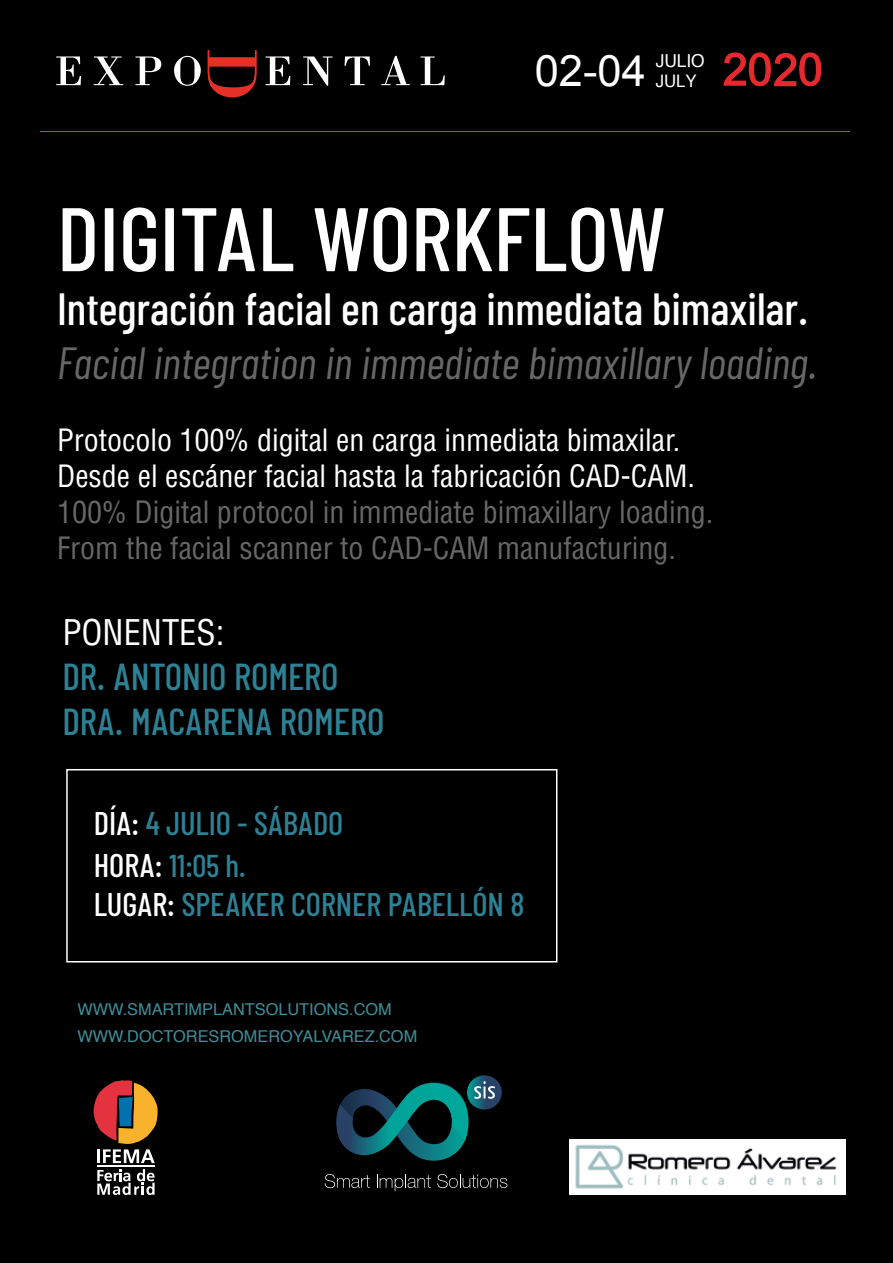
<style>
.page{position:relative;width:893px;height:1263px;background:#000}
.page>*{position:absolute;margin:0;border:0;box-sizing:border-box;transform-origin:0 0}
.t1{font:500 90px "Barlow Condensed";color:#fff}
.t2{font:italic 45px "Barlow Condensed";color:#676767}
.t3{font:500 45px "Barlow Condensed";color:#fff}
.t4{font:43.5px "Arial";color:#fff}
.t5{font:500 37.5px/45px "Barlow Condensed";color:#2d8195}
.t6{font:condensed 34.5px "Helvetica";color:#fff}
.t7{font:500 32.7px "Barlow Condensed";color:#2d8195}
.t8{font:500 31.5px "Barlow Condensed";color:#2d8195}
.t9{font:condensed 30px/36px "Helvetica";color:#fff}
.t10{font:condensed 30px/36px "Helvetica";color:#676767}
.t11{font:17.85px "Helvetica";color:#fff}
.t12{font:17.25px "Helvetica";color:#fff}
.t13{font:16.35px/26.7px "Helvetica";color:#408e9a}
.s1{color:#fff}
.s2{font-size:32.7px;color:#fff}
</style>
<div class="page">
<svg style="left:56px;top:56px;width:25px;height:29px"></svg>
<svg style="left:94px;top:56px;width:29px;height:29px"></svg>
<svg style="left:135px;top:56px;width:26px;height:29px"></svg>
<svg style="left:174px;top:56px;width:27px;height:30px"></svg>
<svg style="left:266px;top:56px;width:24px;height:29px"></svg>
<svg style="left:303px;top:56px;width:29px;height:30px"></svg>
<svg style="left:345px;top:56px;width:25px;height:29px"></svg>
<svg style="left:381px;top:56px;width:29px;height:29px"></svg>
<svg style="left:421px;top:56px;width:24px;height:29px"></svg>
<svg style="left:207px;top:50px;width:50px;height:47px"></svg>
<svg style="left:723px;top:52px;width:99px;height:35px"></svg>
<hr style="left:97px;top:1166px;width:58px;height:1px;background:#fff">
<svg style="left:97px;top:1169px;width:58px;height:26px"></svg>
<svg style="left:94px;top:1080px;width:64px;height:83px"></svg>
<svg style="left:325px;top:1174px;width:45px;height:14px"></svg>
<svg style="left:377px;top:1174px;width:54px;height:17px"></svg>
<svg style="left:437px;top:1174px;width:70px;height:14px"></svg>
<svg style="left:467px;top:1075px;width:35px;height:34px"></svg>
<svg style="left:474px;top:1081px;width:21px;height:18px"></svg>
<svg style="left:336px;top:1082px;width:132px;height:79px"></svg>
<img style="left:570px;top:1140px;width:276px;height:54px">
<div style="left:66px;top:769px;width:491px;height:193px;border:2px solid #fff"></div>
<h3 class="t4" style="left:535px;top:42px;width:113px">02-04</h3>
<p class="t11" style="left:656px;top:47px;width:51px">JULIO</p>
<p class="t12" style="left:656px;top:67px;width:42px">JULY</p>
<h1 class="t1" style="left:57px;top:183px;width:610px">DIGITAL WORKFLOW</h1>
<h2 class="t3" style="left:57px;top:281px;width:753px">Integración facial en carga inmediata bimaxilar.</h2>
<h2 class="t2" style="left:57px;top:335px;width:762px">Facial integration in immediate bimaxillary loading.</h2>
<p class="t9" style="left:57px;top:422px;width:640px">Protocolo 100% digital en carga inmediata bimaxilar.<br>Desde el escáner facial hasta la fabricación CAD-CAM.</p>
<p class="t10" style="left:57px;top:494px;width:658px">100% Digital protocol in immediate bimaxillary loading.<br>From the facial scanner to CAD-CAM manufacturing.</p>
<p class="t6" style="left:62px;top:611px;width:163px">PONENTES:</p>
<p class="t5" style="left:62px;top:653px;width:324px">DR. ANTONIO ROMERO<br>DRA. MACARENA ROMERO</p>
<p class="t7" style="left:94px;top:803px;width:251px"><span class="s1">DÍA:</span> 4 JULIO - SÁBADO</p>
<p class="t8" style="left:94px;top:846px;width:154px"><span class="s2">HORA:</span> 11:05 h.</p>
<p class="t7" style="left:94px;top:884px;width:432px"><span class="s1">LUGAR:</span> SPEAKER CORNER PABELLÓN 8</p>
<p class="t13" style="left:77px;top:997px;width:341px">WWW.SMARTIMPLANTSOLUTIONS.COM<br>WWW.DOCTORESROMEROYALVAREZ.COM</p>
</div>
